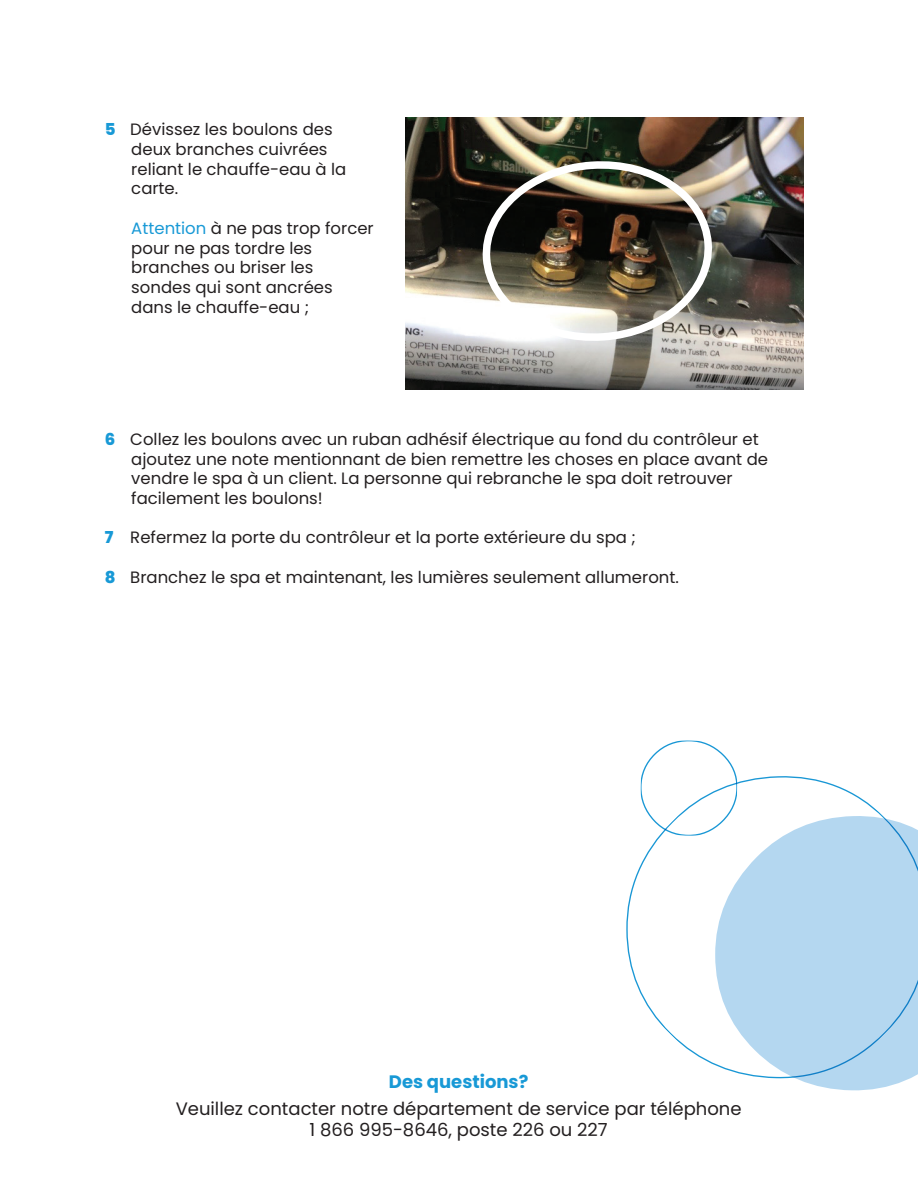
<style>
.page{position:relative;width:918px;height:1188px;background:#fff}
.page>*{position:absolute;margin:0;border:0;box-sizing:border-box;transform-origin:0 0}
.t1{font:18px/21px "Poppins";color:#231f20;text-align:center}
.t2{font:700 18px "Poppins";color:#1899d6}
.t3{font:16.5px/19.8px "Poppins";color:#231f20}
.s1{font-weight:800;color:#1899d6}
.s2{color:#1899d6}
</style>
<div class="page">
<img style="left:405px;top:118px;width:398px;height:271px">
<img style="left:476px;top:153px;width:240px;height:196px">
<svg style="left:642px;top:740px;width:94px;height:34px"></svg>
<svg style="left:771px;top:1078px;width:140px;height:12px;fill:#b4d7f0"></svg>
<svg style="left:627px;top:774px;width:291px;height:304px"></svg>
<p class="t3" style="left:131px;top:120px;width:216px;text-indent:-26px"><span class="s1">5</span> Dévissez les boulons des deux branches cuivrées reliant le chauffe-eau à la carte.</p>
<p class="t3" style="left:131px;top:218px;width:244px"><span class="s2">Attention</span> à ne pas trop forcer pour ne pas tordre les branches ou briser les sondes qui sont ancrées dans le chauffe-eau ;</p>
<p class="t3" style="left:131px;top:429px;width:638px;text-indent:-26px"><span class="s1">6</span> Collez les boulons avec un ruban adhésif électrique au fond du contrôleur et ajoutez une note mentionnant de bien remettre les choses en place avant de vendre le spa à un client. La personne qui rebranche le spa doit retrouver facilement les boulons!</p>
<p class="t3" style="left:105px;top:528px;width:532px"><span class="s1">7</span> Refermez la porte du contrôleur et la porte extérieure du spa ;</p>
<p class="t3" style="left:105px;top:567px;width:576px"><span class="s1">8</span> Branchez le spa et maintenant, les lumières seulement allumeront.</p>
<p class="t2" style="left:389px;top:1071px;width:141px">Des questions?</p>
<p class="t1" style="left:176px;top:1098px;width:567px">Veuillez contacter notre département de service par téléphone<br>1 866 995-8646, poste 226 ou 227</p>
</div>
